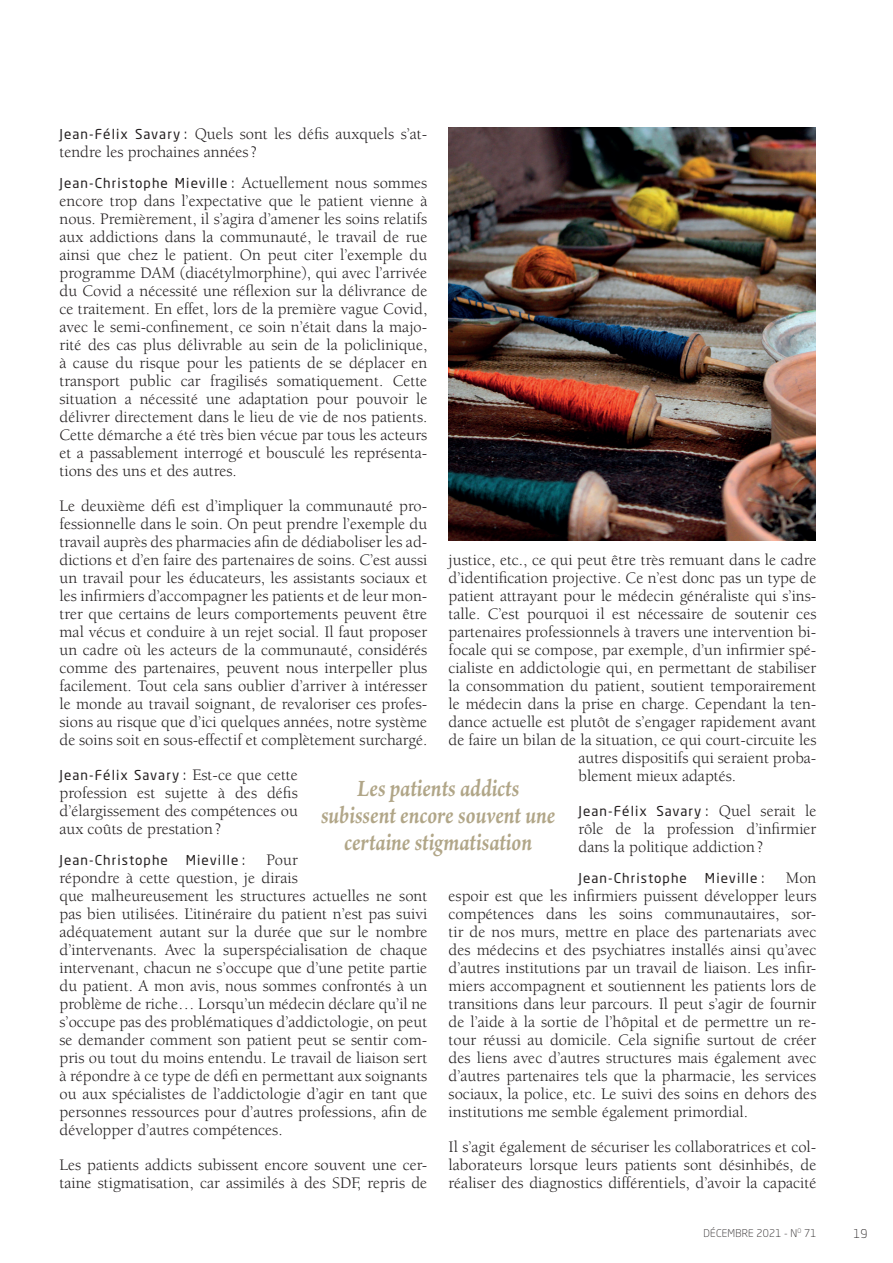
<style>
.page{position:relative;width:893px;height:1263px;background:#fff}
.page>*{position:absolute;margin:0;border:0;box-sizing:border-box;transform-origin:0 0}
.t1{font:italic 700 24px/27px "Ten Oldstyle";color:#b1a688;text-align:center;scale:.85 1}
.t2{font:16.5px/18px "Berkeley Std";color:#231f20;text-align:justify}
.t3{font:13.5px "Neo Sans Pro";letter-spacing:.08em;color:#231f20}
.t4{font:300 12px "Neo Sans Pro";color:#231f20}
.t5{font:300 10.5px "Neo Sans Pro";letter-spacing:.02em;color:#231f20}
.s1{font-family:"Neo Sans Pro";font-size:13.5px}
.s2{font-family:"Berkeley Std";font-size:16.5px}
</style>
<div class="page">
<img style="left:448px;top:127px;width:367px;height:413px">
<p class="t2" style="left:60px;top:125px;width:369px"><span class="s1">Jean-Félix Savary :</span> Quels sont les défis auxquels s’at&shy;tendre les prochaines années?</p>
<p class="t3" style="left:60px;top:175px;width:369px">Jean-Christophe Mieville : <span class="s2">Actuellement nous sommes</span></p>
<p class="t2" style="left:60px;top:192px;width:369px">encore trop dans l’expectative que le patient vienne à nous. Premièrement, il s’agira d’amener les soins relatifs aux addictions dans la communauté, le travail de rue ainsi que chez le patient. On peut citer l’exemple du programme DAM (diacétylmorphine), qui avec l’arrivée du Covid a nécessité une réflexion sur la délivrance de ce traitement. En effet, lors de la première vague Covid, avec le semi-confinement, ce soin n’était dans la majo&shy;rité des cas plus délivrable au sein de la policlinique, à cause du risque pour les patients de se déplacer en transport public car fragilisés somatiquement. Cette situation a nécessité une adaptation pour pouvoir le délivrer directement dans le lieu de vie de nos patients.<br>Cette démarche a été très bien vécue par tous les acteurs et a passablement interrogé et bousculé les représenta&shy;tions des uns et des autres.</p>
<p class="t2" style="left:60px;top:497px;width:369px">Le deuxième défi est d’impliquer la communauté pro&shy;fessionnelle dans le soin. On peut prendre l’exemple du travail auprès des pharmacies afin de dédiaboliser les ad&shy;dictions et d’en faire des partenaires de soins. C’est aussi un travail pour les éducateurs, les assistants sociaux et les infirmiers d’accompagner les patients et de leur mon&shy;trer que certains de leurs comportements peuvent être mal vécus et conduire à un rejet social. Il faut proposer un cadre où les acteurs de la communauté, considérés comme des partenaires, peuvent nous interpeller plus facilement. Tout cela sans oublier d’arriver à intéresser le monde au travail soignant, de revaloriser ces profes&shy;sions au risque que d’ici quelques années, notre système de soins soit en sous-effectif et complètement surchargé.</p>
<p class="t3" style="left:60px;top:767px;width:240px">Jean-Félix Savary : <span class="s2">Est-ce que cette</span></p>
<p class="t2" style="left:60px;top:784px;width:240px">profession est sujette à des défis d’élargissement des compétences ou aux coûts de prestation?</p>
<p class="t3" style="left:60px;top:851px;width:110px">Jean-Christophe</p>
<p class="t3" style="left:186px;top:851px;width:61px">Mieville :</p>
<p class="t2" style="left:449px;top:551px;width:369px">justice, etc., ce qui peut être très remuant dans le cadre</p>
<p class="t2" style="left:449px;top:569px;width:369px">d’identification projective. Ce n’est donc pas un type de</p>
<p class="t2" style="left:449px;top:587px;width:369px">patient attrayant pour le médecin généraliste qui s’ins-</p>
<p class="t2" style="left:449px;top:605px;width:369px">talle. C’est pourquoi il est nécessaire de soutenir ces</p>
<p class="t2" style="left:449px;top:623px;width:369px">partenaires professionnels à travers une intervention bi-</p>
<p class="t2" style="left:449px;top:641px;width:369px">focale qui se compose, par exemple, d’un infirmier spé-</p>
<p class="t2" style="left:449px;top:659px;width:369px">cialiste en addictologie qui, en permettant de stabiliser</p>
<p class="t2" style="left:449px;top:677px;width:369px">la consommation du patient, soutient temporairement</p>
<p class="t2" style="left:449px;top:695px;width:369px">le médecin dans la prise en charge. Cependant la ten-</p>
<p class="t2" style="left:449px;top:713px;width:369px">dance actuelle est plutôt de s’engager rapidement avant</p>
<p class="t2" style="left:449px;top:731px;width:369px">de faire un bilan de la situation, ce qui court-circuite les</p>
<p class="t2" style="left:578px;top:749px;width:239px">autres dispositifs qui seraient proba-</p>
<p class="t2" style="left:578px;top:767px;width:159px">blement mieux adaptés.</p>
<p class="t3" style="left:578px;top:802px;width:239px">Jean-Félix Savary : <span class="s2">Quel serait le</span></p>
<p class="t2" style="left:578px;top:820px;width:239px">rôle de la profession d’infirmier dans la politique addiction?</p>
<p class="t3" style="left:578px;top:869px;width:110px">Jean-Christophe</p>
<p class="t3" style="left:705px;top:869px;width:61px">Mieville :</p>
<h1 class="t1" style="left:321px;top:774px;width:277px">Les patients addicts subissent encore souvent une certaine stigmatisation</h1>
<p class="t2" style="left:60px;top:851px;width:369px;text-align:left;text-indent:207px">Pour<br>répondre à cette question, je dirais<br>que malheureusement les structures actuelles ne sont pas bien utilisées. L’itinéraire du patient n’est pas suivi adéquatement autant sur la durée que sur le nombre d’intervenants. Avec la superspécialisation de chaque intervenant, chacun ne s’occupe que d’une petite partie du patient. A mon avis, nous sommes confrontés à un problème de riche… Lorsqu’un médecin déclare qu’il ne s’occupe pas des problématiques d’addictologie, on peut se demander comment son patient peut se sentir com&shy;pris ou tout du moins entendu. Le travail de liaison sert à répondre à ce type de défi en permettant aux soignants ou aux spécialistes de l’addictologie d’agir en tant que personnes ressources pour d’autres professions, afin de développer d’autres compétences.</p>
<p class="t2" style="left:60px;top:1156px;width:369px">Les patients addicts subissent encore souvent une cer&shy;taine stigmatisation, car assimilés à des SDF, repris de</p>
<p class="t2" style="left:449px;top:869px;width:369px;text-indent:337px">Mon espoir est que les infirmiers puissent développer leurs compétences dans les soins communautaires, sor&shy;tir de nos murs, mettre en place des partenariats avec des médecins et des psychiatres installés ainsi qu’avec d’autres institutions par un travail de liaison. Les infir&shy;miers accompagnent et soutiennent les patients lors de transitions dans leur parcours. Il peut s’agir de fournir de l’aide à la sortie de l’hôpital et de permettre un re&shy;tour réussi au domicile. Cela signifie surtout de créer des liens avec d’autres structures mais également avec d’autres partenaires tels que la pharmacie, les services sociaux, la police, etc. Le suivi des soins en dehors des institutions me semble également primordial.</p>
<p class="t2" style="left:449px;top:1138px;width:369px">Il s’agit également de sécuriser les collaboratrices et col&shy;laborateurs lorsque leurs patients sont désinhibés, de réaliser des diagnostics différentiels, d’avoir la capacité</p>
<p class="t5" style="left:703px;top:1226px;width:114px">DÉCEMBRE 2021 - N<sup>O</sup> 71</p>
<p class="t4" style="left:853px;top:1226px;width:15px">19</p>
</div>
